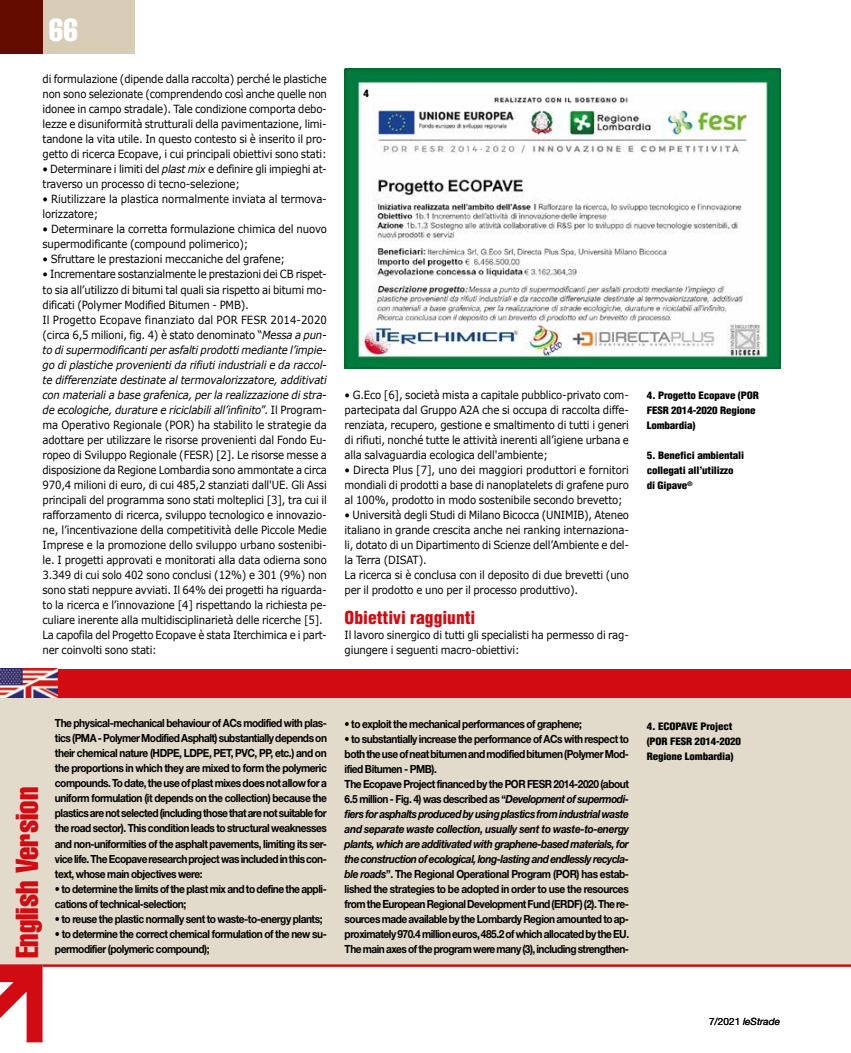
<style>
.page{position:relative;width:851px;height:1053px;background:#fff}
.page>*{position:absolute;margin:0;border:0;box-sizing:border-box;transform-origin:0 0}
.t1{font:extra-condensed 31.25px "Helvetica";color:#d20a11}
.t2{font:extra-condensed 31.25px "Helvetica";color:#fff}
.t3{font:900 condensed 17.5px "Helvetica";color:#d20a11}
.t4{font:11.25px/15px "Verdana";letter-spacing:-.02em;color:#000;scale:.9 1}
.t5{font:700 11.25px/15px "Helvetica Neue";letter-spacing:-.045em;color:#000;scale:.9 1}
.t6{font:900 condensed 10px/15px "Helvetica";letter-spacing:-.015em;color:#000;scale:1.1 1}
.t7{font:italic 10px "Helvetica Neue";color:#000}
.s1{font-style:italic}
.s2{font-style:normal}
</style>
<div class="page">
<div style="left:0;top:668px;width:850px;height:296px;background:#e2dbcb"></div>
<div style="left:0;top:668px;width:850px;height:29px;background:#d20a11"></div>
<img style="left:0;top:668px;width:57px;height:29px">
<svg style="left:0;top:964px;width:43px;height:78px"></svg>
<hr style="left:43px;top:964px;width:807px;height:2px;background:#d20a11">
<div style="left:43px;top:0;width:92px;height:53px;background:#d7cdb6"></div>
<div style="left:0;top:0;width:43px;height:53px;background:#640c00"></div>
<img style="left:344px;top:68px;width:436px;height:300px">
<h1 class="t2" style="left:49px;top:10px;width:31px">66</h1>
<p class="t4" style="left:43px;top:72px;width:317px;text-align:justify">di formulazione (dipende dalla raccolta) perché le plastiche non sono selezionate (comprendendo così anche quelle non idonee in campo stradale). Tale condizione comporta debo&shy;lezze e disuniformità strutturali della pavimentazione, limi&shy;tandone la vita utile. In questo contesto si è inserito il pro&shy;getto di ricerca Ecopave, i cui principali obiettivi sono stati:</p>
<p class="t4" style="left:43px;top:162px;width:317px">• Determinare i limiti del <span class="s1">plast mix</span> e definire gli impieghi at&shy;traverso un processo di tecno-selezione;</p>
<p class="t4" style="left:43px;top:192px;width:317px">• Riutilizzare la plastica normalmente inviata al termova&shy;lorizzatore;</p>
<p class="t4" style="left:43px;top:222px;width:317px">• Determinare la corretta formulazione chimica del nuovo supermodificante (compound polimerico);</p>
<p class="t4" style="left:43px;top:252px;width:271px">• Sfruttare le prestazioni meccaniche del grafene;</p>
<p class="t4" style="left:43px;top:267px;width:317px">• Incrementare sostanzialmente le prestazioni dei CB rispet&shy;to sia all’utilizzo di bitumi tal quali sia rispetto ai bitumi mo&shy;dificati (Polymer Modified Bitumen - PMB).<br>Il Progetto Ecopave finanziato dal POR FESR 2014-2020 (circa 6,5 milioni, fig. 4) è stato denominato “<span class="s1">Messa a pun&shy;to di supermodificanti per asfalti prodotti mediante l’impie&shy;go di plastiche provenienti da rifiuti industriali e da raccol&shy;te differenziate destinate al termovalorizzatore, additivati con materiali a base grafenica, per la realizzazione di stra&shy;de ecologiche, durature e riciclabili all’infinito</span>”. Il Program&shy;ma Operativo Regionale (POR) ha stabilito le strategie da adottare per utilizzare le risorse provenienti dal Fondo Eu&shy;ropeo di Sviluppo Regionale (FESR) [2]. Le risorse messe a disposizione da Regione Lombardia sono ammontate a circa 970,4 milioni di euro, di cui 485,2 stanziati dall'UE. Gli Assi principali del programma sono stati molteplici [3], tra cui il rafforzamento di ricerca, sviluppo tecnologico e innovazio&shy;ne, l’incentivazione della competitività delle Piccole Medie Imprese e la promozione dello sviluppo urbano sostenibi&shy;le. I progetti approvati e monitorati alla data odierna sono 3.349 di cui solo 402 sono conclusi (12%) e 301 (9%) non sono stati neppure avviati. Il 64% dei progetti ha riguarda&shy;to la ricerca e l’innovazione [4] rispettando la richiesta pe&shy;culiare inerente alla multidisciplinarietà delle ricerche [5].<br>La capofila del Progetto Ecopave è stata Iterchimica e i part&shy;ner coinvolti sono stati:</p>
<p class="t6" style="left:363px;top:86px;width:6px">4</p>
<p class="t4" style="left:344px;top:387px;width:317px;text-align:justify">• G.Eco [6], società mista a capitale pubblico-privato com&shy;partecipata dal Gruppo A2A che si occupa di raccolta diffe&shy;renziata, recupero, gestione e smaltimento di tutti i generi di rifiuti, nonché tutte le attività inerenti all’igiene urbana e alla salvaguardia ecologica dell'ambiente;</p>
<p class="t4" style="left:344px;top:462px;width:317px;text-align:justify">• Directa Plus [7], uno dei maggiori produttori e fornitori mondiali di prodotti a base di nanoplatelets di grafene puro al 100%, prodotto in modo sostenibile secondo brevetto;</p>
<p class="t4" style="left:344px;top:507px;width:317px">• Università degli Studi di Milano Bicocca (UNIMIB), Ateneo italiano in grande crescita anche nei ranking internaziona&shy;li, dotato di un Dipartimento di Scienze dell’Ambiente e del&shy;la Terra (DISAT).<br>La ricerca si è conclusa con il deposito di due brevetti (uno per il prodotto e uno per il processo produttivo).</p>
<h2 class="t3" style="left:344px;top:606px;width:132px">Obiettivi raggiunti</h2>
<p class="t4" style="left:344px;top:627px;width:317px">Il lavoro sinergico di tutti gli specialisti ha permesso di rag&shy;giungere i seguenti macro-obiettivi:</p>
<p class="t6" style="left:646px;top:387px;width:103px">4. Progetto Ecopave (POR<br>FESR 2014-2020 Regione<br>Lombardia)</p>
<p class="t6" style="left:646px;top:447px;width:90px">5. Benefici ambientali collegati all’utilizzo di Gipave<sup>®</sup></p>
<h1 class="t1" style="left:7px;top:958px;width:173px;rotate:-90deg">English Version</h1>
<p class="t5" style="left:55px;top:715px;width:304px;text-align:justify">The physical-mechanical behaviour of ACs modified with plas&shy;tics (PMA - Polymer Modified Asphalt) substantially depends on their chemical nature (HDPE, LDPE, PET, PVC, PP, etc.) and on the proportions in which they are mixed to form the polymeric compounds. To date, the use of plast mixes does not allow for a uniform formulation (it depends on the collection) because the plastics are not selected (including those that are not suitable for the road sector). This condition leads to structural weaknesses and non-uniformities of the asphalt pavements, limiting its ser&shy;vice life. The Ecopave research project was included in this con&shy;text, whose main objectives were:</p>
<p class="t5" style="left:55px;top:880px;width:303px">• to determine the limits of the plast mix and to define the appli&shy;cations of technical-selection;</p>
<p class="t5" style="left:55px;top:910px;width:299px">• to reuse the plastic normally sent to waste-to-energy plants;</p>
<p class="t5" style="left:55px;top:925px;width:303px">• to determine the correct chemical formulation of the new su&shy;permodifier (polymeric compound);</p>
<p class="t5" style="left:344px;top:716px;width:265px">• to exploit the mechanical performances of graphene;</p>
<p class="t5" style="left:344px;top:731px;width:317px">• to substantially increase the performance of ACs with respect to both the use of neat bitumen and modified bitumen (Polymer Mod&shy;ified Bitumen - PMB).<br>The Ecopave Project financed by the POR FESR 2014-2020 (about 6.5 million - Fig. 4) was described as “<span class="s1">Development of supermodi&shy;fiers for asphalts produced by using plastics from industrial waste and separate waste collection, usually sent to waste-to-energy plants, which are additivated with graphene-based materials, for the construction of ecological, long-lasting and endlessly recycla&shy;ble roads</span>”. The Regional Operational Program (POR) has estab&shy;lished the strategies to be adopted in order to use the resources from the European Regional Development Fund (ERDF) (2). The re&shy;sources made available by the Lombardy Region amounted to ap&shy;proximately 970.4 million euros, 485.2 of which allocated by the EU.<br>The main axes of the program were many (3), including strengthen-</p>
<p class="t6" style="left:646px;top:718px;width:87px">4. ECOPAVE Project (POR FESR 2014-2020<br>Regione Lombardia)</p>
<p class="t7" style="left:709px;top:1015px;width:72px"><span class="s2">7/2021</span> leStrade</p>
</div>
